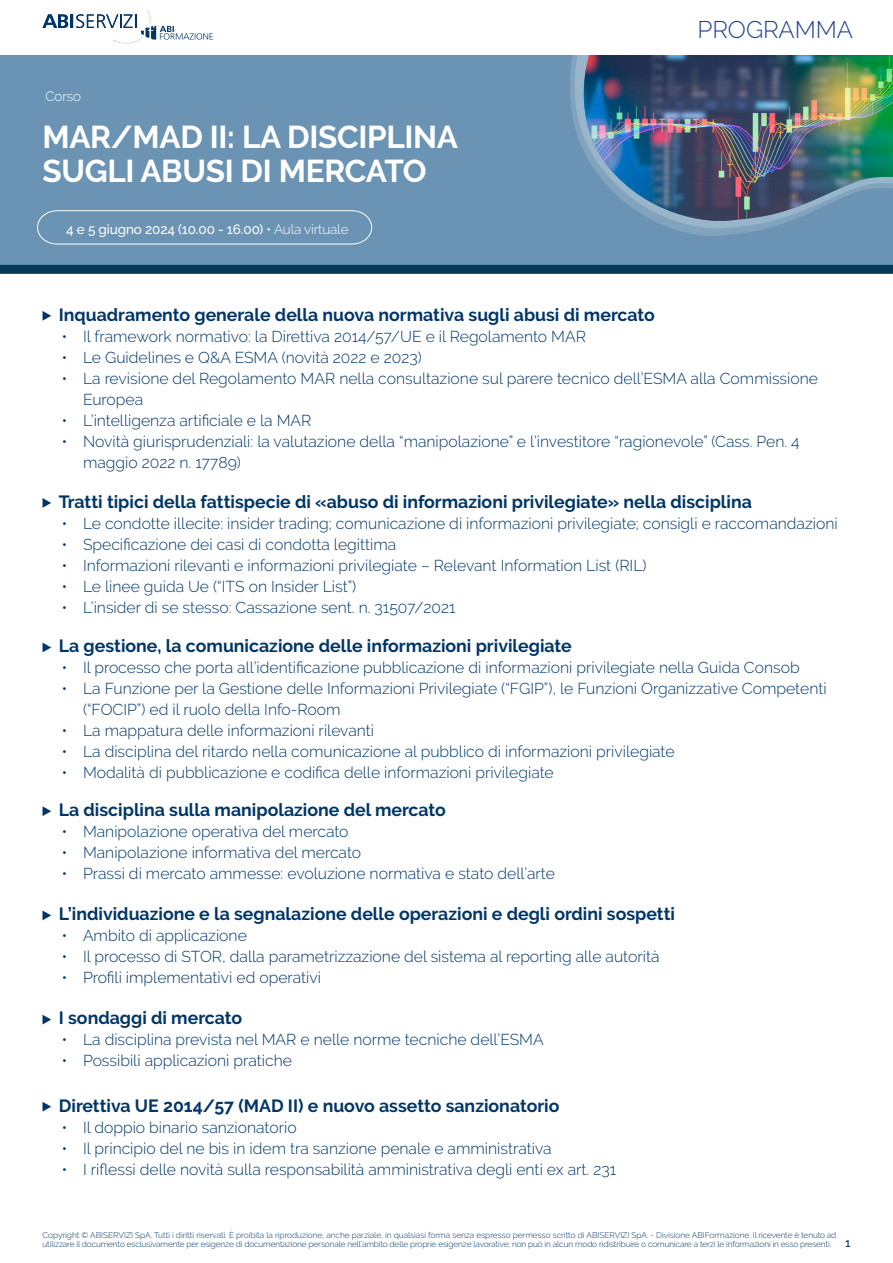
<style>
.page{position:relative;width:893px;height:1263px;background:#fff}
.page>*{position:absolute;margin:0;border:0;box-sizing:border-box;transform-origin:0 0}
.t1{font:700 31.5px "Raleway";letter-spacing:-.01em;color:#fff}
.t2{font:300 24px "Raleway";color:#214091}
.t3{font:700 17.7px "Raleway";color:#003667}
.t4{font:300 15.75px/21px "Raleway";color:#003667}
.t5{font:500 13.5px "Raleway";letter-spacing:-.01em;color:#fff}
.t6{font:300 13.5px "Raleway";letter-spacing:-.01em;color:#fff}
.t7{font:500 12px "Raleway";color:#003667}
.t8{font:300 8.25px/9px "Raleway";letter-spacing:-.01em;color:#003667}
.s1{font-weight:300}
</style>
<div class="page">
<div style="left:0;top:54px;width:893px;height:213px;background:#6b93b3"></div>
<svg style="left:564px;top:54px;width:195px;height:182px"></svg>
<svg style="left:569px;top:223px;width:214px;height:7px"></svg>
<svg style="left:568px;top:54px;width:14px;height:169px"></svg>
<img style="left:582px;top:54px;width:311px;height:169px">
<svg style="left:43px;top:11px;width:170px;height:33px"></svg>
<div style="left:0;top:265px;width:893px;height:9px;background:#053a5b"></div>
<svg style="left:37px;top:210px;width:335px;height:35px"></svg>
<svg style="left:43px;top:311px;width:8px;height:10px"></svg>
<svg style="left:43px;top:643px;width:8px;height:9px"></svg>
<svg style="left:43px;top:498px;width:8px;height:10px"></svg>
<svg style="left:43px;top:806px;width:8px;height:10px"></svg>
<svg style="left:43px;top:911px;width:8px;height:9px"></svg>
<svg style="left:43px;top:1015px;width:8px;height:9px"></svg>
<svg style="left:43px;top:1102px;width:8px;height:9px"></svg>
<p class="t6" style="left:45px;top:88px;width:37px">Corso</p>
<p class="t1" style="left:43px;top:119px;width:417px">MAR/MAD II: LA DISCIPLINA</p>
<p class="t1" style="left:43px;top:153px;width:386px">SUGLI ABUSI DI MERCATO</p>
<p class="t5" style="left:66px;top:221px;width:284px">4 e 5 giugno 2024 (10.00 - 16.00) <span class="s1">• Aula virtuale</span></p>
<h2 class="t2" style="left:697px;top:16px;width:157px">PROGRAMMA</h2>
<p class="t3" style="left:59px;top:304px;width:597px">Inquadramento generale della nuova normativa sugli abusi di mercato</p>
<p class="t4" style="left:62px;top:326px;width:526px">• Il framework normativo: la Direttiva 2014/57/UE e il Regolamento MAR</p>
<p class="t4" style="left:62px;top:347px;width:362px">• Le Guidelines e Q&amp;A ESMA (novità 2022 e 2023)</p>
<p class="t4" style="left:83px;top:368px;width:736px;text-indent:-21px">• La revisione del Regolamento MAR nella consultazione sul parere tecnico dell’ESMA alla Commissione<br>Europea</p>
<p class="t4" style="left:62px;top:410px;width:251px">• L’intelligenza artificiale e la MAR</p>
<p class="t4" style="left:83px;top:431px;width:718px;text-indent:-21px">• Novità giurisprudenziali: la valutazione della “manipolazione” e l’investitore “ragionevole” (Cass. Pen. 4 maggio 2022 n. 17789)</p>
<p class="t3" style="left:59px;top:491px;width:695px">Tratti tipici della fattispecie di «abuso di informazioni privilegiate» nella disciplina</p>
<p class="t4" style="left:62px;top:513px;width:777px">• Le condotte illecite: insider trading; comunicazione di informazioni privilegiate; consigli e raccomandazioni</p>
<p class="t4" style="left:62px;top:534px;width:336px">• Specificazione dei casi di condotta legittima</p>
<p class="t4" style="left:62px;top:555px;width:586px">• Informazioni rilevanti e informazioni privilegiate – Relevant Information List (RIL)</p>
<p class="t4" style="left:62px;top:576px;width:296px">• Le linee guida Ue (“ITS on Insider List”)</p>
<p class="t4" style="left:62px;top:597px;width:395px">• L’insider di se stesso: Cassazione sent. n. 31507/2021</p>
<p class="t3" style="left:59px;top:636px;width:514px">La gestione, la comunicazione delle informazioni privilegiate</p>
<p class="t4" style="left:62px;top:657px;width:739px">• Il processo che porta all’identificazione pubblicazione di informazioni privilegiate nella Guida Consob</p>
<p class="t4" style="left:83px;top:678px;width:745px;text-indent:-21px">• La Funzione per la Gestione delle Informazioni Privilegiate (“FGIP”), le Funzioni Organizzative Competenti (“FOCIP”) ed il ruolo della Info-Room</p>
<p class="t4" style="left:62px;top:720px;width:314px">• La mappatura delle informazioni rilevanti</p>
<p class="t4" style="left:62px;top:741px;width:614px">• La disciplina del ritardo nella comunicazione al pubblico di informazioni privilegiate</p>
<p class="t4" style="left:62px;top:762px;width:493px">• Modalità di pubblicazione e codifica delle informazioni privilegiate</p>
<p class="t3" style="left:59px;top:800px;width:389px">La disciplina sulla manipolazione del mercato</p>
<p class="t4" style="left:62px;top:821px;width:288px">• Manipolazione operativa del mercato</p>
<p class="t4" style="left:62px;top:842px;width:301px">• Manipolazione informativa del mercato</p>
<p class="t4" style="left:62px;top:863px;width:495px">• Prassi di mercato ammesse: evoluzione normativa e stato dell’arte</p>
<p class="t3" style="left:59px;top:904px;width:618px">L’individuazione e la segnalazione delle operazioni e degli ordini sospetti</p>
<p class="t4" style="left:62px;top:925px;width:187px">• Ambito di applicazione</p>
<p class="t4" style="left:62px;top:946px;width:599px">• Il processo di STOR, dalla parametrizzazione del sistema al reporting alle autorità</p>
<p class="t4" style="left:62px;top:967px;width:261px">• Profili implementativi ed operativi</p>
<p class="t3" style="left:59px;top:1008px;width:185px">I sondaggi di mercato</p>
<p class="t4" style="left:62px;top:1029px;width:483px">• La disciplina prevista nel MAR e nelle norme tecniche dell’ESMA</p>
<p class="t4" style="left:62px;top:1050px;width:232px">• Possibili applicazioni pratiche</p>
<p class="t3" style="left:59px;top:1095px;width:502px">Direttiva UE 2014/57 (MAD II) e nuovo assetto sanzionatorio</p>
<p class="t4" style="left:62px;top:1116px;width:236px">• Il doppio binario sanzionatorio</p>
<p class="t4" style="left:62px;top:1137px;width:491px">• Il principio del ne bis in idem tra sanzione penale e amministrativa</p>
<p class="t4" style="left:62px;top:1158px;width:556px">• I riflessi delle novità sulla responsabilità amministrativa degli enti ex art. 231</p>
<p class="t8" style="left:43px;top:1231px;width:795px">Copyright © ABISERVIZI SpA. Tutti i diritti riservati. È proibita la riproduzione, anche parziale, in qualsiasi forma senza espresso permesso scritto di ABISERVIZI SpA. - Divisione ABIFormazione. Il ricevente è tenuto ad utilizzare il documento esclusivamente per esigenze di documentazione personale nell’ambito delle proprie esigenze lavorative; non può in alcun modo ridistribuire o comunicare a terzi le informazioni in esso presenti.</p>
<p class="t7" style="left:845px;top:1236px;width:7px">1</p>
</div>
